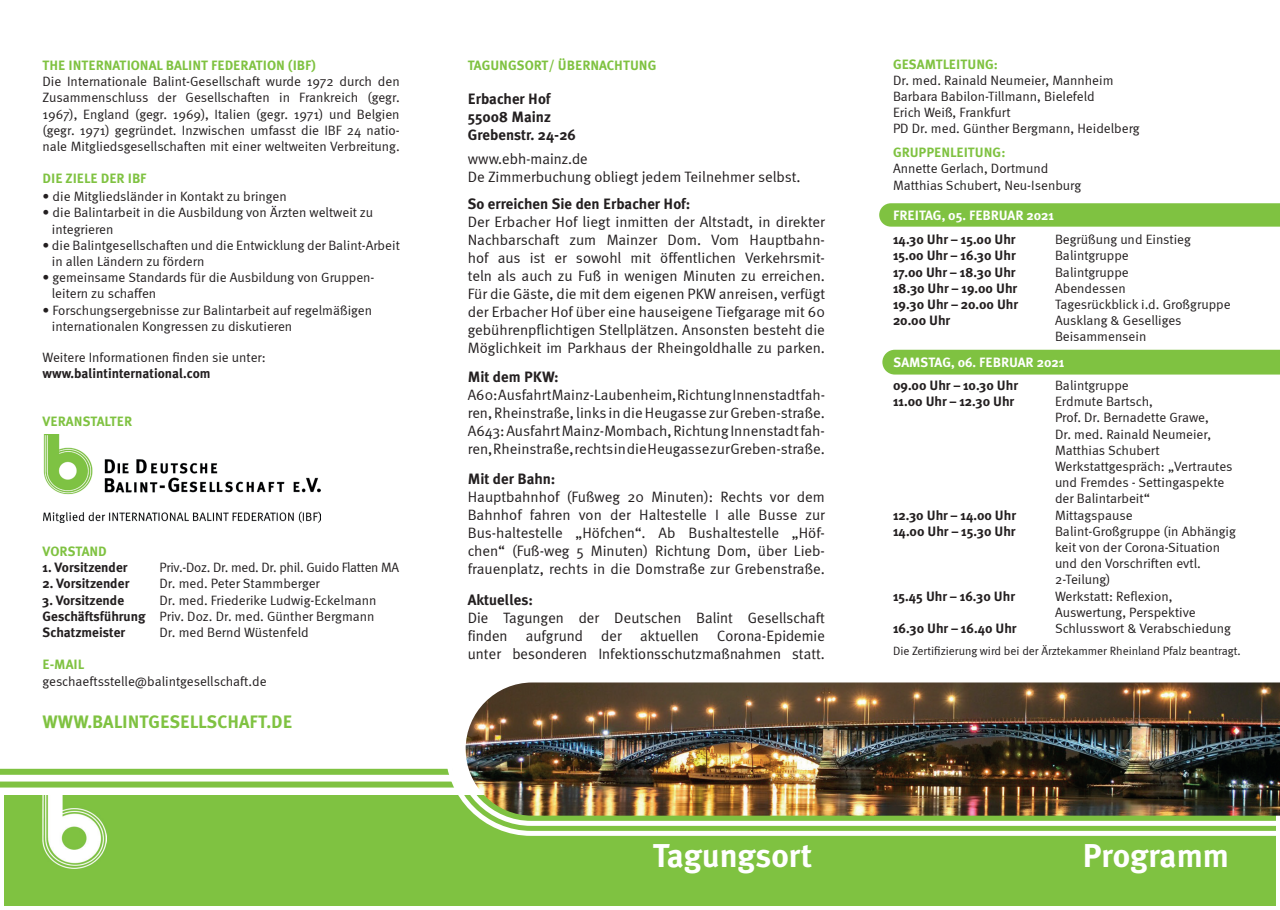
<style>
.page{position:relative;width:1280px;height:910px;background:#fff}
.page>*{position:absolute;margin:0;border:0;box-sizing:border-box;transform-origin:0 0}
.t1{font:700 33px "Meta Plus";color:#fff}
.t2{font:700 18px "Meta Plus";color:#7fc241}
.t3{font:15px/18px "Meta Normal";color:#231f20;text-align:justify}
.t4{font:15px/18px "Meta Plus Normal";color:#231f20;text-align:justify}
.t5{font:700 15px/18px "Meta Plus";color:#231f20}
.t6{font:13.5px/16.2px "Meta Normal";color:#231f20}
.t7{font:700 13.5px "Meta Plus";color:#231f20}
.t8{font:700 13.5px "Meta Plus";color:#7fc241}
.t9{font:700 13.5px "Meta Plus";color:#fff}
.t10{font:13.5px "Meta Normal";letter-spacing:-.02em;color:#231f20}
.t11{font:12px "Meta Normal";color:#231f20}
.s1{font-family:"Meta Plus";font-weight:700}
.s2{font-family:"Meta Plus";font-weight:700;color:#fff}
</style>
<div class="page">
<div style="left:0;top:769px;width:452px;height:6px;background:#7fc241"></div>
<div style="left:0;top:781px;width:456px;height:6px;background:#7fc241"></div>
<div style="left:882px;top:350px;width:398px;height:25px;background:#7fc241"></div>
<div style="left:4px;top:795px;width:1272px;height:111px;background:#7fc241"></div>
<img style="left:42px;top:795px;width:64px;height:74px">
<svg style="left:879px;top:203px;width:401px;height:24px;background:#83c347"></svg>
<img style="left:43px;top:434px;width:277px;height:89px">
<svg style="left:445px;top:768px;width:831px;height:68px"></svg>
<img style="left:455px;top:682px;width:825px;height:144px">
<p class="t8" style="left:43px;top:58px;width:275px">THE INTERNATIONAL BALINT FEDERATION (IBF)</p>
<p class="t6" style="left:43px;top:73px;width:359px;text-align:justify">Die Internationale Balint-Gesellschaft wurde 1972 durch den Zusammenschluss der Gesellschaften in Frankreich (gegr.<br>1967), England (gegr. 1969), Italien (gegr. 1971) und Belgien (gegr. 1971) gegründet. Inzwischen umfasst die IBF 24 natio&shy;nale Mitgliedsgesellschaften mit einer weltweiten Verbreitung.</p>
<p class="t8" style="left:43px;top:171px;width:106px">DIE ZIELE DER IBF</p>
<p class="t6" style="left:43px;top:188px;width:246px">• die Mitgliedsländer in Kontakt zu bringen</p>
<p class="t6" style="left:52px;top:204px;width:323px;text-indent:-9px">• die Balintarbeit in die Ausbildung von Ärzten weltweit zu integrieren</p>
<p class="t6" style="left:52px;top:237px;width:349px;text-indent:-9px">• die Balintgesellschaften und die Entwicklung der Balint-Arbeit in allen Ländern zu fördern</p>
<p class="t6" style="left:52px;top:269px;width:324px;text-indent:-9px">• gemeinsame Standards für die Ausbildung von Gruppen&shy;leitern zu schaffen</p>
<p class="t6" style="left:52px;top:302px;width:322px;text-indent:-9px">• Forschungsergebnisse zur Balintarbeit auf regelmäßigen internationalen Kongressen zu diskutieren</p>
<p class="t6" style="left:43px;top:349px;width:225px">Weitere Informationen finden sie unter:</p>
<p class="t7" style="left:43px;top:365px;width:170px">www.balintinternational.com</p>
<p class="t8" style="left:43px;top:414px;width:91px">VERANSTALTER</p>
<p class="t8" style="left:43px;top:544px;width:66px">VORSTAND</p>
<p class="t7" style="left:43px;top:560px;width:87px">1. Vorsitzender</p>
<p class="t10" style="left:160px;top:560px;width:241px">Priv.-Doz. Dr. med. Dr. phil. Guido Flatten MA</p>
<p class="t7" style="left:43px;top:576px;width:88px">2. Vorsitzender</p>
<p class="t6" style="left:160px;top:575px;width:162px">Dr. med. Peter Stammberger</p>
<p class="t7" style="left:43px;top:592px;width:83px">3. Vorsitzende</p>
<p class="t6" style="left:43px;top:592px;width:335px;text-align:right">Dr. med. Friederike Ludwig-Eckelmann<br><span class="s1">Geschäftsführung</span> Priv. Doz. Dr. med. Günther Bergmann</p>
<p class="t7" style="left:43px;top:625px;width:84px">Schatzmeister</p>
<p class="t6" style="left:160px;top:624px;width:151px">Dr. med Bernd Wüstenfeld</p>
<p class="t8" style="left:43px;top:657px;width:43px">E-MAIL</p>
<p class="t6" style="left:43px;top:673px;width:226px">geschaeftsstelle@balintgesellschaft.de</p>
<h2 class="t2" style="left:43px;top:712px;width:251px">WWW.BALINTGESELLSCHAFT.DE</h2>
<p class="t8" style="left:468px;top:58px;width:190px">TAGUNGSORT/ ÜBERNACHTUNG</p>
<p class="t5" style="left:468px;top:90px;width:110px">Erbacher Hof<br>55008 Mainz<br>Grebenstr. 24-26</p>
<p class="t4" style="left:468px;top:150px;width:122px">www.ebh-mainz.de</p>
<p class="t3" style="left:468px;top:168px;width:334px">De Zimmerbuchung obliegt jedem Teilnehmer selbst.</p>
<p class="t5" style="left:468px;top:195px;width:224px">So erreichen Sie den Erbacher Hof:</p>
<p class="t3" style="left:468px;top:213px;width:359px">Der Erbacher Hof liegt inmitten der Altstadt, in direkter Nachbarschaft zum Mainzer Dom. Vom Hauptbahn&shy;hof aus ist er sowohl mit öffentlichen Verkehrsmit&shy;teln als auch zu Fuß in wenigen Minuten zu erreichen.<br>Fü r die Gäste, die mit dem eigenen PKW anreisen, verfü gt der Erbacher Hof über eine hauseigene Tiefgarage mit 60 gebührenpflichtigen Stellplätzen. Ansonsten besteht die Möglichkeit im Parkhaus der Rheingoldhalle zu parken.</p>
<p class="t5" style="left:468px;top:367px;width:93px">Mit dem PKW:</p>
<p class="t3" style="left:468px;top:385px;width:359px">A60: Ausfahrt Mainz-Laubenheim, Richtung Innenstadt fah&shy;ren, Rheinstraße, links in die Heugasse zur Greben-straße.<br>A643: Ausfahrt Mainz-Mombach, Richtung Innenstadt fah&shy;ren, Rheinstraße, rechts in die Heugasse zur Greben-straße.</p>
<p class="t5" style="left:468px;top:469px;width:89px">Mit der Bahn:</p>
<p class="t3" style="left:468px;top:487px;width:359px">Hauptbahnhof (Fußweg 20 Minuten): Rechts vor dem Bahnhof fahren von der Haltestelle I alle Busse zur Bus-haltestelle „Höfchen“. Ab Bushaltestelle „Höf&shy;chen“ (Fuß-weg 5 Minuten) Richtung Dom, über Lieb&shy;frauenplatz, rechts in die Domstraße zur Grebenstraße.</p>
<p class="t5" style="left:468px;top:591px;width:67px">Aktuelles:</p>
<p class="t4" style="left:468px;top:609px;width:359px">Die Tagungen der Deutschen Balint Gesellschaft finden aufgrund der aktuellen Corona-Epidemie unter besonderen Infektionsschutzmaßnahmen statt.</p>
<p class="t8" style="left:893px;top:56px;width:106px">GESAMTLEITUNG:</p>
<p class="t6" style="left:893px;top:72px;width:248px">Dr. med. Rainald Neumeier, Mannheim Barbara Babilon-Tillmann, Bielefeld<br>Erich Weiß, Frankfurt<br>PD Dr. med. Günther Bergmann, Heidelberg</p>
<p class="t8" style="left:893px;top:145px;width:114px">GRUPPENLEITUNG:</p>
<p class="t6" style="left:893px;top:160px;width:190px">Annette Gerlach, Dortmund<br>Matthias Schubert, Neu-Isenburg</p>
<p class="t9" style="left:893px;top:207px;width:163px">FREITAG, 05. FEBRUAR 2021</p>
<p class="t7" style="left:893px;top:232px;width:124px">14.30 Uhr – 15.00 Uhr</p>
<p class="t6" style="left:1055px;top:231px;width:137px">Begrüßung und Einstieg</p>
<p class="t7" style="left:893px;top:248px;width:124px">15.00 Uhr – 16.30 Uhr</p>
<p class="t6" style="left:1055px;top:247px;width:75px">Balintgruppe</p>
<p class="t7" style="left:893px;top:264px;width:124px">17.00 Uhr – 18.30 Uhr</p>
<p class="t6" style="left:1055px;top:264px;width:75px">Balintgruppe</p>
<p class="t7" style="left:893px;top:280px;width:126px">18.30 Uhr – 19.00 Uhr</p>
<p class="t6" style="left:1055px;top:280px;width:72px">Abendessen</p>
<p class="t7" style="left:893px;top:296px;width:127px">19.30 Uhr – 20.00 Uhr</p>
<p class="t6" style="left:1055px;top:296px;width:177px">Tagesrückblick i.d. Großgruppe</p>
<p class="t7" style="left:893px;top:313px;width:59px">20.00 Uhr</p>
<p class="t6" style="left:1055px;top:312px;width:128px">Ausklang &amp; Geselliges<br>Beisammensein</p>
<p class="t7" style="left:893px;top:377px;width:127px">09.00 Uhr – 10.30 Uhr</p>
<p class="t6" style="left:1055px;top:377px;width:75px">Balintgruppe</p>
<p class="t7" style="left:893px;top:394px;width:123px">11.00 Uhr – 12.30 Uhr</p>
<p class="t6" style="left:1055px;top:393px;width:179px">Erdmute Bartsch,<br>Prof. Dr. Bernadette Grawe,<br>Dr. med. Rainald Neumeier,<br>Matthias Schubert<br>Werkstattgespräch: „Vertrautes und Fremdes - Settingaspekte der Balintarbeit“</p>
<p class="t7" style="left:893px;top:507px;width:125px">12.30 Uhr – 14.00 Uhr</p>
<p class="t6" style="left:1055px;top:507px;width:79px">Mittagspause</p>
<p class="t7" style="left:893px;top:523px;width:124px">14.00 Uhr – 15.30 Uhr</p>
<p class="t6" style="left:1055px;top:523px;width:182px">Balint-Großgruppe (in Abhängig keit von der Corona-Situation und den Vorschriften evtl.<br>2-Teilung)</p>
<p class="t7" style="left:893px;top:588px;width:124px">15.45 Uhr – 16.30 Uhr</p>
<p class="t6" style="left:1055px;top:588px;width:186px">Werkstatt: Reflexion,<br>Auswertung, Perspektive<span class="s2">NNTAG,</span></p>
<p class="t7" style="left:893px;top:620px;width:125px">16.30 Uhr – 16.40 Uhr</p>
<p class="t6" style="left:1055px;top:620px;width:177px">Schlusswort &amp; Verabschiedung</p>
<p class="t11" style="left:893px;top:644px;width:349px">Die Zertifizierung wird bei der Ärztekammer Rheinland Pfalz beantragt.</p>
<p class="t9" style="left:893px;top:355px;width:172px">SAMSTAG, 06. FEBRUAR 2021</p>
<h1 class="t1" style="left:653px;top:837px;width:161px">Tagungsort</h1>
<h1 class="t1" style="left:1083px;top:837px;width:148px">Programm</h1>
</div>
